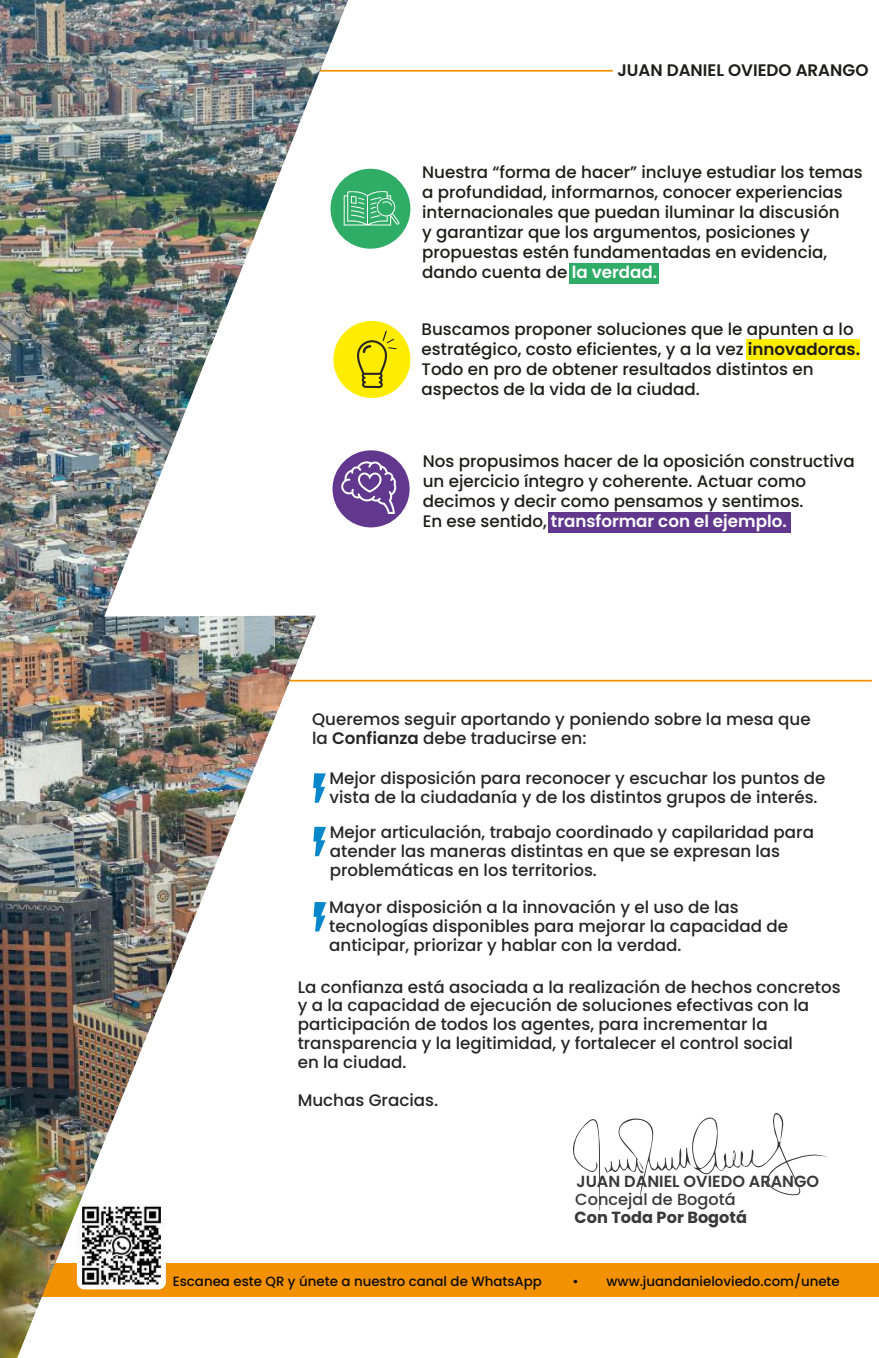
<style>
.page{position:relative;width:879px;height:1358px;background:#fff}
.page>*{position:absolute;margin:0;border:0;box-sizing:border-box;transform-origin:0 0}
.t1{font:500 16.62px/18.9px "Poppins";color:#262627}
.t2{font:500 16.62px/19.9px "Poppins";color:#1d1d1b}
.t3{font:600 16.62px "Poppins";color:#1d1d1b}
.t4{font:600 16.1px "Poppins";color:#383938}
.t5{font:700 16.1px "Poppins";color:#383938}
.t6{font:500 16.1px "Poppins";color:#383938}
.t7{font:500 13.3px "Poppins";color:#0b0b0b}
.s1{font-weight:600;color:#fff}
.s2{font-weight:600}
</style>
<div class="page">
<div style="left:569px;top:263px;width:90px;height:20px;background:#2fac66"></div>
<div style="left:548px;top:512px;width:242px;height:20px;background:#61388e"></div>
<svg style="left:573px;top:1113px;width:254px;height:98px"></svg>
<div style="left:330px;top:169px;width:80px;height:80px;background:#2fac66;border-radius:50%"></div>
<div style="left:333px;top:321px;width:77px;height:77px;background:#ffed00;border-radius:50%"></div>
<div style="left:332px;top:450px;width:77px;height:77px;background:#61388e;border-radius:50%"></div>
<svg style="left:357px;top:330px;width:40px;height:58px"></svg>
<hr style="left:278px;top:679px;width:594px;height:2px;background:#f29102">
<svg style="left:348px;top:191px;width:51px;height:34px"></svg>
<svg style="left:348px;top:461px;width:48px;height:53px"></svg>
<div style="left:747px;top:339px;width:113px;height:21px;background:#ffed00"></div>
<div style="left:0;top:1263px;width:879px;height:33px;background:#f29102"></div>
<hr style="left:273px;top:70px;width:340px;height:2px;background:#f29102">
<img style="left:0;top:0;width:348px;height:1357px">
<p class="t3" style="left:617px;top:61px;width:253px">JUAN DANIEL OVIEDO ARANGO</p>
<p class="t2" style="left:422px;top:162px;width:442px">Nuestra “forma de hacer” incluye estudiar los temas a profundidad, informarnos, conocer experiencias internacionales que puedan iluminar la discusión<br>y garantizar que los argumentos, posiciones y propuestas estén fundamentadas en evidencia, dando cuenta de <span class="s1">la verdad.</span></p>
<p class="t2" style="left:421px;top:319px;width:440px">Buscamos proponer soluciones que le apunten a lo estratégico, costo eficientes, y a la vez <span class="s2">innovadoras.<br></span>Todo en pro de obtener resultados distintos en aspectos de la vida de la ciudad.</p>
<p class="t2" style="left:423px;top:451px;width:433px">Nos propusimos hacer de la oposición constructiva un ejercicio íntegro y coherente. Actuar como decimos y decir como pensamos y sentimos.<br>En ese sentido, <span class="s1">transformar con el ejemplo.</span></p>
<p class="t1" style="left:312px;top:710px;width:500px">Queremos seguir aportando y poniendo sobre la mesa que la <span class="s2">Confianza</span> debe traducirse en:</p>
<p class="t1" style="left:329px;top:768px;width:497px">Mejor disposición para reconocer y escuchar los puntos de vista de la ciudadanía y de los distintos grupos de interés.</p>
<p class="t1" style="left:330px;top:822px;width:486px">Mejor articulación, trabajo coordinado y capilaridad para atender las maneras distintas en que se expresan las problemáticas en los territorios.</p>
<p class="t1" style="left:329px;top:897px;width:460px">Mayor disposición a la innovación y el uso de las tecnologías disponibles para mejorar la capacidad de anticipar, priorizar y hablar con la verdad.</p>
<p class="t1" style="left:298px;top:977px;width:544px">La confianza está asociada a la realización de hechos concretos y a la capacidad de ejecución de soluciones efectivas con la participación de todos los agentes, para incrementar la transparencia y la legitimidad, y fortalecer el control social<br>en la ciudad.</p>
<p class="t1" style="left:298px;top:1090px;width:142px">Muchas Gracias.</p>
<p class="t4" style="left:576px;top:1171px;width:244px">JUAN DANIEL OVIEDO ARANGO</p>
<p class="t5" style="left:574px;top:1207px;width:174px">Con Toda Por Bogotá</p>
<p class="t6" style="left:575px;top:1190px;width:162px">Concejal de Bogotá</p>
<p class="t7" style="left:173px;top:1273px;width:371px">Escanea este QR y únete a nuestro canal de WhatsApp</p>
<p class="t7" style="left:572px;top:1273px;width:269px">• www.juandanieloviedo.com/unete</p>
</div>
